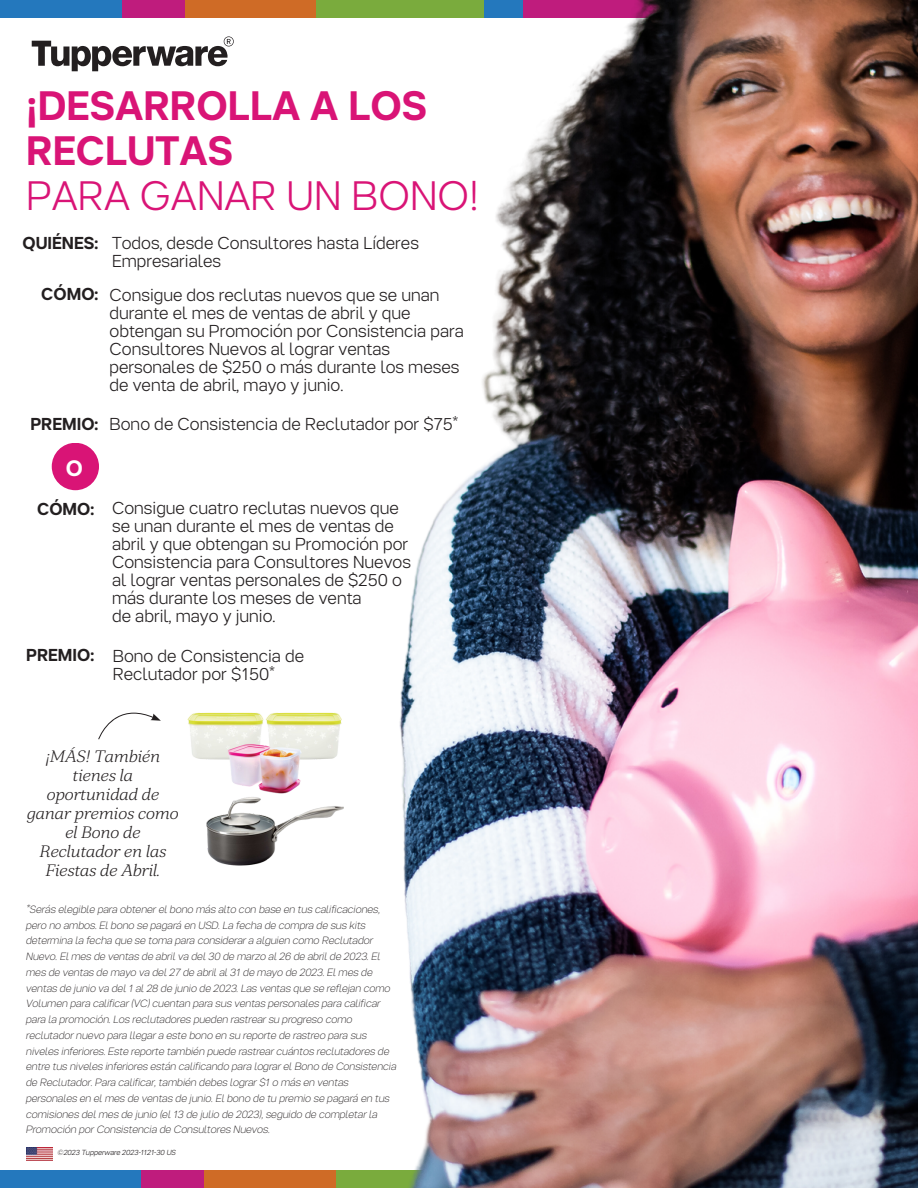
<style>
.page{position:relative;width:918px;height:1188px;background:#fff}
.page>*{position:absolute;margin:0;border:0;box-sizing:border-box;transform-origin:0 0}
.t1{font:700 41.1px/45px "Tupper PRO";color:#d91476}
.t2{font:300 41.1px "Tupper PRO";color:#d91476}
.t3{font:700 22.35px "Tupper PRO";color:#fff}
.t4{font:300 17.25px/18px "Tupper PRO";color:#231f20}
.t5{font:700 17.25px "Tupper PRO";color:#231f20}
.t6{font:16.5px/19.2px "Tupper Serif 23 Ltitalic";color:#231f20;text-align:center}
.t7{font:italic 100 10.5px/15.8px "Tupper PRO";color:#231f20}
.t8{font:italic 300 7.35px "Tupper PRO";color:#231f20}
.s1{font-weight:700}
</style>
<div class="page">
<div style="left:0;top:0;width:122px;height:18px;background:#2478bd"></div>
<div style="left:122px;top:0;width:63px;height:18px;background:#bf1c7d"></div>
<div style="left:185px;top:0;width:132px;height:18px;background:#cf6b26"></div>
<div style="left:317px;top:0;width:167px;height:18px;background:#7aab3d"></div>
<div style="left:0;top:1170px;width:141px;height:18px;background:#2478bd"></div>
<div style="left:141px;top:1170px;width:64px;height:18px;background:#bf1c7d"></div>
<div style="left:205px;top:1170px;width:131px;height:18px;background:#cf6b26"></div>
<div style="left:336px;top:1170px;width:167px;height:18px;background:#7aab3d"></div>
<svg style="left:32px;top:36px;width:202px;height:35px"></svg>
<div style="left:52px;top:443px;width:47px;height:47px;background:#d91476;border-radius:50%"></div>
<svg style="left:98px;top:713px;width:63px;height:26px"></svg>
<img style="left:206px;top:799px;width:138px;height:67px">
<img style="left:187px;top:712px;width:155px;height:87px">
<img style="left:26px;top:1147px;width:26px;height:14px">
<img style="left:399px;top:0;width:519px;height:1188px">
<h1 class="t1" style="left:26px;top:81px;width:403px">¡DESARROLLA A LOS<br>RECLUTAS</h1>
<h1 class="t2" style="left:26px;top:169px;width:454px">PARA GANAR UN BONO!</h1>
<h3 class="t5" style="left:23px;top:231px;width:77px">QUIÉNES:</h3>
<h3 class="t5" style="left:41px;top:283px;width:58px">CÓMO:</h3>
<h3 class="t4" style="left:112px;top:233px;width:308px">Todos, desde Consultores hasta Líderes<br>Empresariales</h3>
<h3 class="t4" style="left:110px;top:285px;width:356px">Consigue dos reclutas nuevos que se unan durante el mes de ventas de abril y que obtengan su Promoción por Consistencia para Consultores Nuevos al lograr ventas personales de $250 o más durante los meses de venta de abril, mayo y junio.</h3>
<h3 class="t4" style="left:30px;top:414px;width:429px"><span class="s1">PREMIO:</span> Bono de Consistencia de Reclutador por $75*</h3>
<h2 class="t3" style="left:66px;top:453px;width:19px">O</h2>
<h3 class="t5" style="left:37px;top:498px;width:58px">CÓMO:</h3>
<h3 class="t5" style="left:26px;top:644px;width:69px">PREMIO:</h3>
<h3 class="t4" style="left:112px;top:498px;width:300px">Consigue cuatro reclutas nuevos que se unan durante el mes de ventas de abril y que obtengan su Promoción por Consistencia para Consultores Nuevos al lograr ventas personales de $250 o más durante los meses de venta<br>de abril, mayo y junio.</h3>
<h3 class="t4" style="left:113px;top:646px;width:193px">Bono de Consistencia de<br>Reclutador por $150*</h3>
<h3 class="t6" style="left:27px;top:746px;width:153px">¡MÁS! También tienes la oportunidad de ganar premios como el Bono de<br>Reclutador en las<br>Fiestas de Abril.</h3>
<p class="t7" style="left:26px;top:901px;width:372px">*Serás elegible para obtener el bono más alto con base en tus calificaciones, pero no ambos. El bono se pagará en USD. La fecha de compra de sus kits determina la fecha que se toma para considerar a alguien como Reclutador Nuevo. El mes de ventas de abril va del 30 de marzo al 26 de abril de 2023. El mes de ventas de mayo va del 27 de abril al 31 de mayo de 2023. El mes de ventas de junio va del 1 al 28 de junio de 2023. Las ventas que se reflejan como Volumen para calificar (VC) cuentan para sus ventas personales para calificar para la promoción. Los reclutadores pueden rastrear su progreso como reclutador nuevo para llegar a este bono en su reporte de rastreo para sus niveles inferiores. Este reporte también puede rastrear cuántos reclutadores de entre tus niveles inferiores están calificando para lograr el Bono de Consistencia de Reclutador. Para calificar, también debes lograr $1 o más en ventas personales en el mes de ventas de junio. El bono de tu premio se pagará en tus comisiones del mes de junio (el 13 de julio de 2023), seguido de completar la Promoción por Consistencia de Consultores Nuevos.</p>
<p class="t8" style="left:58px;top:1148px;width:120px">©2023 Tupperware 2023-1121-30 US</p>
</div>
